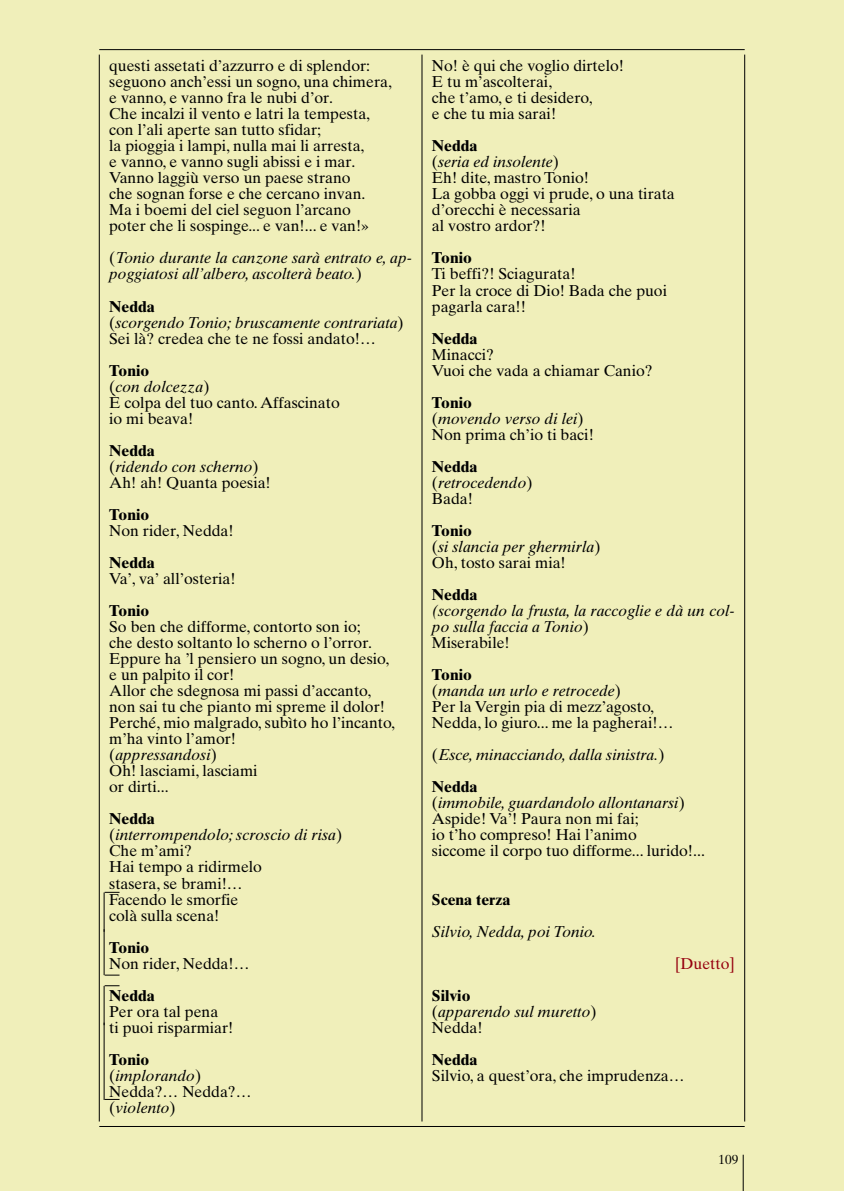
<style>
.page{position:relative;width:844px;height:1191px;background:#fff}
.page>*{position:absolute;margin:0;border:0;box-sizing:border-box;transform-origin:0 0}
.t1{font:15.75px/16.1px "Times Ten";color:#000}
.t2{font:italic 15.75px/16.1px "Times Ten";color:#000}
.t3{font:700 15.75px "Times Ten";color:#000}
.t4{font:15.75px "Times Ten";color:#96000e}
.t5{font:13.12px "Times Ten";color:#000}
.s1{font-style:normal}
.s2{font-weight:700;font-style:normal}
.s3{font-weight:700}
.s4{font-style:italic}
</style>
<div class="page">
<div style="left:0;top:0;width:843px;height:1191px;background:#f0efba"></div>
<hr style="left:99px;top:55px;width:1px;height:1066px;background:#000">
<hr style="left:744px;top:55px;width:1px;height:1066px;background:#000">
<hr style="left:99px;top:49px;width:645px;height:1px;background:#000">
<hr style="left:99px;top:1126px;width:645px;height:1px;background:#000">
<hr style="left:421px;top:55px;width:1px;height:1066px;background:#000">
<hr style="left:742px;top:1154px;width:1px;height:37px;background:#000">
<svg style="left:105px;top:892px;width:14px;height:1px"></svg>
<hr style="left:104px;top:892px;width:1px;height:39px;background:#000">
<svg style="left:105px;top:974px;width:14px;height:1px"></svg>
<hr style="left:104px;top:929px;width:1px;height:46px;background:#000">
<svg style="left:105px;top:985px;width:14px;height:1px"></svg>
<hr style="left:104px;top:986px;width:1px;height:39px;background:#000">
<svg style="left:105px;top:1099px;width:14px;height:1px"></svg>
<hr style="left:104px;top:1022px;width:1px;height:78px;background:#000">
<p class="t1" style="left:109px;top:59px;width:284px">questi assetati d’azzurro e di splendor: seguono anch’essi un sogno, una chimera, e vanno, e vanno fra le nubi d’or.<br>Che incalzi il vento e latri la tempesta, con l’ali aperte san tutto sfidar;<br>la pioggia i lampi, nulla mai li arresta,<br>e vanno, e vanno sugli abissi e i mar.<br>Vanno laggiù verso un paese strano<br>che sognan forse e che cercano invan.<br>Ma i boemi del ciel seguon l’arcano<br>poter che li sospinge... e van!... e van!»</p>
<p class="t2" style="left:109px;top:251px;width:304px"><span class="s1">(</span>Tonio durante la canzone sarà entrato e, ap&shy;poggiatosi all’albero, ascolterà beato.<span class="s1">)</span></p>
<p class="t2" style="left:109px;top:299px;width:296px"><span class="s2">Nedda<br></span><span class="s1">(</span>scorgendo Tonio; bruscamente contrariata<span class="s1">)<br>Sei là? credea che te ne fossi andato!…</span></p>
<p class="t1" style="left:109px;top:364px;width:232px"><span class="s3">Tonio<br></span>(<span class="s4">con dolcezza</span>)<br>È colpa del tuo canto. Affascinato io mi beava!</p>
<p class="t1" style="left:109px;top:444px;width:163px"><span class="s3">Nedda<br></span>(<span class="s4">ridendo con scherno</span>)<br>Ah! ah! Quanta poesia!</p>
<p class="t3" style="left:109px;top:509px;width:42px">Tonio</p>
<p class="t1" style="left:109px;top:524px;width:126px">Non rider, Nedda!</p>
<p class="t3" style="left:109px;top:557px;width:47px">Nedda</p>
<p class="t1" style="left:109px;top:572px;width:128px">Va’, va’ all’osteria!</p>
<p class="t3" style="left:109px;top:605px;width:42px">Tonio</p>
<p class="t1" style="left:109px;top:620px;width:287px">So ben che difforme, contorto son io;<br>che desto soltanto lo scherno o l’orror.<br>Eppure ha ’l pensiero un sogno, un desio, e un palpito il cor!<br>Allor che sdegnosa mi passi d’accanto, non sai tu che pianto mi spreme il dolor!<br>Perché, mio malgrado, subìto ho l’incanto, m’ha vinto l’amor!<br>(<span class="s4">appressandosi</span>)<br>Oh! lasciami, lasciami<br>or dirti...</p>
<p class="t1" style="left:109px;top:812px;width:234px"><span class="s3">Nedda<br></span>(<span class="s4">interrompendolo; scroscio di risa</span>)<br>Che m’ami?<br>Hai tempo a ridirmelo<br>stasera, se brami!…<br>Facendo le smorfie<br>colà sulla scena!</p>
<p class="t3" style="left:109px;top:941px;width:42px">Tonio</p>
<p class="t1" style="left:109px;top:956px;width:142px">Non rider, Nedda!…</p>
<p class="t3" style="left:109px;top:989px;width:47px">Nedda</p>
<p class="t1" style="left:109px;top:1005px;width:126px">Per ora tal pena<br>ti puoi risparmiar!</p>
<p class="t1" style="left:109px;top:1053px;width:144px"><span class="s3">Tonio<br></span>(<span class="s4">implorando</span>)<br>Nedda?… Nedda?… (<span class="s4">violento</span>)</p>
<p class="t1" style="left:432px;top:59px;width:194px">No! è qui che voglio dirtelo!<br>E tu m’ascolterai,<br>che t’amo, e ti desidero,<br>e che tu mia sarai!</p>
<p class="t1" style="left:432px;top:139px;width:244px"><span class="s3">Nedda<br></span>(<span class="s4">seria ed insolente</span>)<br>Eh! dite, mastro Tonio!<br>La gobba oggi vi prude, o una tirata d’orecchi è necessaria<br>al vostro ardor?!</p>
<p class="t3" style="left:432px;top:253px;width:42px">Tonio</p>
<p class="t1" style="left:432px;top:268px;width:236px">Ti beffi?! Sciagurata!<br>Per la croce di Dio! Bada che puoi pagarla cara!!</p>
<p class="t3" style="left:432px;top:333px;width:47px">Nedda</p>
<p class="t1" style="left:432px;top:348px;width:222px">Minacci?<br>Vuoi che vada a chiamar Canio?</p>
<p class="t1" style="left:432px;top:396px;width:163px"><span class="s3">Tonio<br></span>(<span class="s4">movendo verso di lei</span>)<br>Non prima ch’io ti baci!</p>
<p class="t2" style="left:432px;top:460px;width:102px"><span class="s2">Nedda </span><span class="s1">(</span>retrocedendo<span class="s1">)<br>Bada!</span></p>
<p class="t2" style="left:432px;top:524px;width:170px"><span class="s2">Tonio<br></span><span class="s1">(</span>si slancia per ghermirla<span class="s1">)<br>Oh, tosto sarai mia!</span></p>
<p class="t3" style="left:432px;top:589px;width:47px">Nedda</p>
<p class="t2" style="left:432px;top:604px;width:304px">(scorgendo la frusta, la raccoglie e dà un col&shy;po sulla faccia a Tonio<span class="s1">)<br>Miserabile!</span></p>
<p class="t1" style="left:432px;top:668px;width:243px"><span class="s3">Tonio<br></span>(<span class="s4">manda un urlo e retrocede</span>)<br>Per la Vergin pia di mezz’agosto,<br>Nedda, lo giuro... me la pagherai!…</p>
<p class="t2" style="left:432px;top:740px;width:234px;line-height:32px"><span class="s1">(</span>Esce, minacciando, dalla sinistra.<span class="s1">)<br></span><span class="s2">Nedda</span></p>
<p class="t1" style="left:432px;top:796px;width:274px">(<span class="s4">immobile, guardandolo allontanarsi</span>)<br>Aspide! Va’! Paura non mi fai;<br>io t’ho compreso! Hai l’animo<br>siccome il corpo tuo difforme... lurido!...</p>
<p class="t3" style="left:432px;top:893px;width:80px">Scena terza</p>
<p class="t2" style="left:432px;top:924px;width:166px">Silvio, Nedda, poi Tonio.</p>
<p class="t4" style="left:675px;top:957px;width:61px">[Duetto]</p>
<p class="t2" style="left:432px;top:988px;width:166px"><span class="s2">Silvio<br></span><span class="s1">(</span>apparendo sul muretto<span class="s1">)<br>Nedda!</span></p>
<p class="t3" style="left:432px;top:1054px;width:47px">Nedda</p>
<p class="t1" style="left:432px;top:1069px;width:254px">Silvio, a quest’ora, che imprudenza…</p>
<p class="t5" style="left:718px;top:1154px;width:21px">109</p>
</div>
